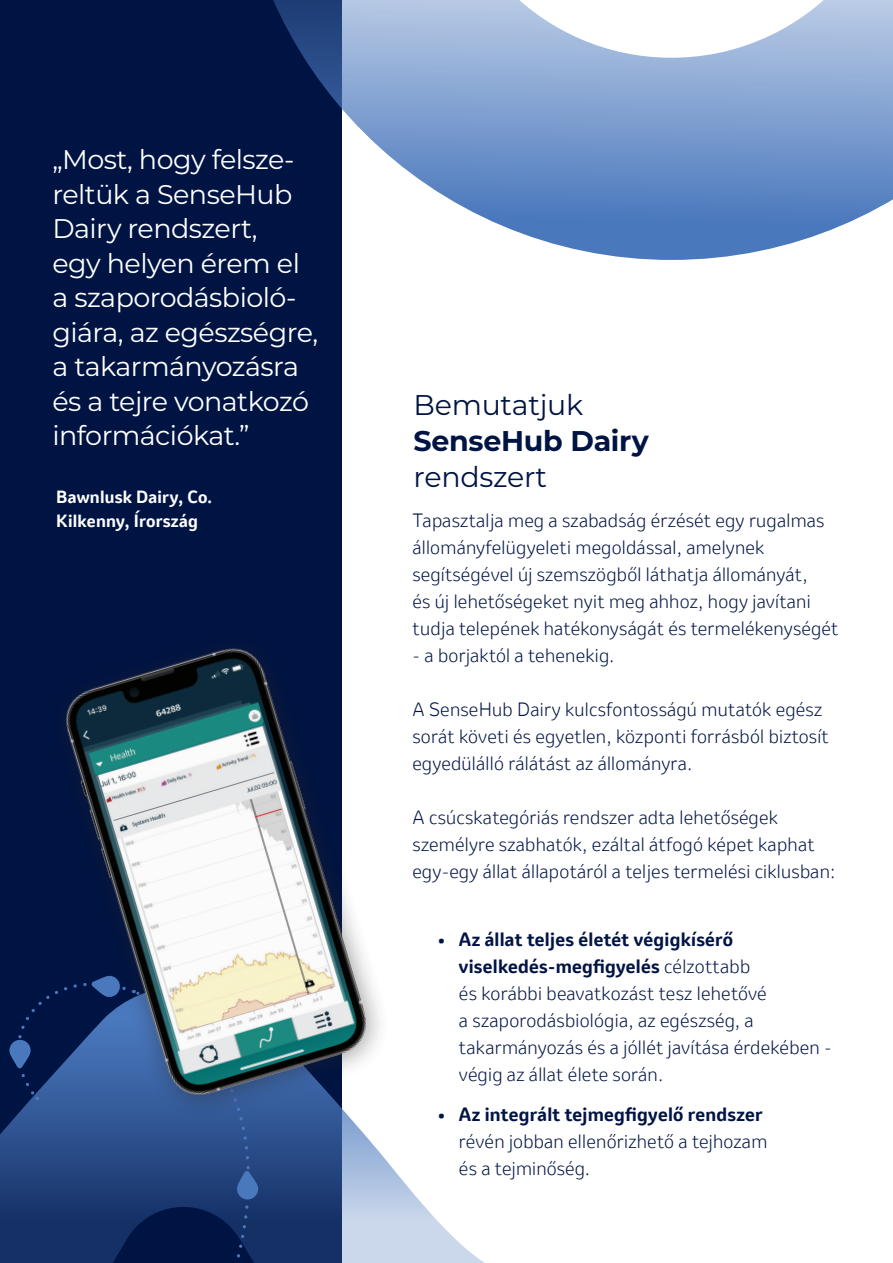
<style>
.page{position:relative;width:893px;height:1263px;background:#fff}
.page>*{position:absolute;margin:0;border:0;box-sizing:border-box;transform-origin:0 0}
.t1{font:28.5px "Montserrat";letter-spacing:-.01em;color:#001443}
.t2{font:700 28.5px "Montserrat";letter-spacing:-.01em;color:#001443}
.t3{font:27px/34.5px "Montserrat";letter-spacing:-.02em;color:#fff}
.t4{font:300 18px/27px "Invention";letter-spacing:.015em;color:#001443}
.t5{font:700 18px "Invention";letter-spacing:.015em;color:#001443}
.t6{font:700 16.5px/24px "Invention";letter-spacing:.015em;color:#fff}
.s1{font-weight:700}
</style>
<div class="page">
<div style="left:0;top:0;width:342px;height:1263px;background:#001443"></div>
<svg style="left:280px;top:1136px;width:205px;height:127px"></svg>
<svg style="left:0;top:1124px;width:280px;height:139px"></svg>
<img style="left:9px;top:648px;width:371px;height:488px">
<svg style="left:273px;top:0;width:620px;height:260px"></svg>
<h2 class="t3" style="left:52px;top:142px;width:267px">„Most, hogy felsze&shy;reltük a SenseHub<br>Dairy rendszert,<br>egy helyen érem el a szaporodásbioló&shy;giára, az egészségre, a takarmányozásra és a tejre vonatkozó információkat.”</h2>
<p class="t6" style="left:56px;top:485px;width:158px">Bawnlusk Dairy, Co.<br>Kilkenny, Írország</p>
<h1 class="t1" style="left:414px;top:386px;width:171px">Bemutatjuk</h1>
<h1 class="t2" style="left:414px;top:421px;width:237px">SenseHub Dairy</h1>
<h1 class="t1" style="left:414px;top:458px;width:135px">rendszert</h1>
<p class="t4" style="left:412px;top:507px;width:428px">Tapasztalja meg a szabadság érzését egy rugalmas állományfelügyeleti megoldással, amelynek segítségével új szemszögből láthatja állományát,<br>és új lehetőségeket nyit meg ahhoz, hogy javítani tudja telepének hatékonyságát és termelékenységét</p>
<p class="t4" style="left:412px;top:642px;width:203px">- a borjaktól a tehenekig.</p>
<p class="t4" style="left:412px;top:696px;width:418px">A SenseHub Dairy kulcsfontosságú mutatók egész sorát követi és egyetlen, központi forrásból biztosít egyedülálló rálátást az állományra.</p>
<p class="t4" style="left:412px;top:804px;width:424px">A csúcskategóriás rendszer adta lehetőségek személyre szabhatók, ezáltal átfogó képet kaphat egy-egy állat állapotáról a teljes termelési ciklusban:</p>
<p class="t4" style="left:459px;top:925px;width:374px;text-indent:-21px"><span class="s1">• Az állat teljes életét végigkísérő viselkedés-megfigyelés</span> célzottabb<br>és korábbi beavatkozást tesz lehetővé<br>a szaporodásbiológia, az egészség, a takarmányozás és a jóllét javítása érdekében - végig az állat élete során.</p>
<p class="t5" style="left:438px;top:1101px;width:326px">• Az integrált tejmegfigyelő rendszer</p>
<p class="t4" style="left:459px;top:1128px;width:310px">révén jobban ellenőrizhető a tejhozam és a tejminőség.</p>
</div>
